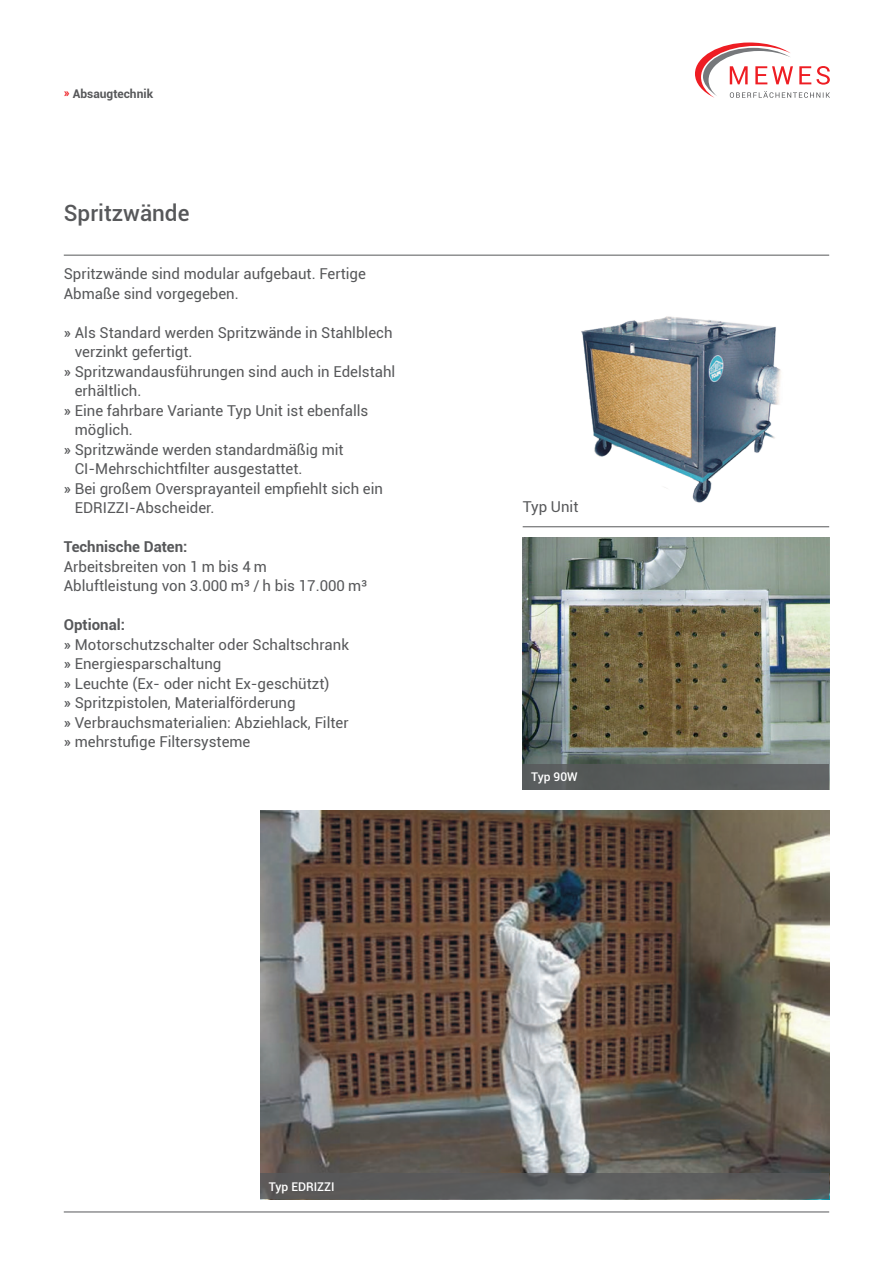
<style>
.page{position:relative;width:893px;height:1263px;background:#fff}
.page>*{position:absolute;margin:0;border:0;box-sizing:border-box;transform-origin:0 0}
.t1{font:500 22.5px "Roboto";color:#57585a}
.t2{font:15px/19.5px "Roboto";color:#57585a}
.t3{font:700 15px "Roboto";color:#57585a}
.t4{font:500 12px "Roboto";color:#fff}
.t5{font:700 12px "Roboto";color:#57585a}
.s1{color:#ee1d23}
.s2{font-weight:500}
.s3{font-weight:700}
</style>
<div class="page">
<svg style="left:695px;top:43px;width:135px;height:55px"></svg>
<hr style="left:64px;top:255px;width:765px;height:1px;background:#57585a">
<hr style="left:64px;top:1212px;width:765px;height:1px;background:#57585a">
<img style="left:581px;top:316px;width:200px;height:187px">
<img style="left:523px;top:537px;width:306px;height:227px">
<img style="left:260px;top:811px;width:569px;height:363px">
<div style="left:523px;top:764px;width:306px;height:25px;background:#57585a"></div>
<div style="left:260px;top:1174px;width:569px;height:25px;background:#57585a"></div>
<hr style="left:523px;top:526px;width:306px;height:1px;background:#57585a">
<p class="t5" style="left:64px;top:85px;width:91px"><span class="s1">»</span> Absaugtechnik</p>
<h1 class="t1" style="left:64px;top:197px;width:127px">Spritzwände</h1>
<p class="t2" style="left:64px;top:263px;width:304px">Spritzwände sind modular aufgebaut. Fertige<br>Abmaße sind vorgegeben.</p>
<p class="t2" style="left:64px;top:322px;width:330px"><span class="s2">»</span> Als Standard werden Spritzwände in Stahlblech</p>
<p class="t2" style="left:75px;top:341px;width:119px">verzinkt gefertigt.</p>
<p class="t2" style="left:64px;top:361px;width:333px"><span class="s2">»</span> Spritzwandausführungen sind auch in Edelstahl</p>
<p class="t2" style="left:75px;top:380px;width:68px">erhältlich.</p>
<p class="t2" style="left:64px;top:400px;width:306px"><span class="s2">»</span> Eine fahrbare Variante Typ Unit ist ebenfalls</p>
<p class="t2" style="left:75px;top:419px;width:60px">möglich.</p>
<p class="t2" style="left:64px;top:439px;width:281px"><span class="s2">»</span> Spritzwände werden standardmäßig mit</p>
<p class="t2" style="left:75px;top:458px;width:229px">CI-Mehrschichtfilter ausgestattet.</p>
<p class="t2" style="left:64px;top:478px;width:321px"><span class="s2">»</span> Bei großem Oversprayanteil empfiehlt sich ein</p>
<p class="t2" style="left:75px;top:497px;width:141px">EDRIZZI-Abscheider.</p>
<p class="t3" style="left:64px;top:536px;width:125px">Technische Daten:</p>
<p class="t2" style="left:64px;top:556px;width:305px">Arbeitsbreiten von 1 m bis 4 m<br>Abluftleistung von 3.000 m³ / h bis 17.000 m³</p>
<p class="t2" style="left:64px;top:614px;width:287px"><span class="s3">Optional:<br></span><span class="s2">»</span> Motorschutzschalter oder Schaltschrank <span class="s2">»</span> Energiesparschaltung<br><span class="s2">»</span> Leuchte (Ex- oder nicht Ex-geschützt)<br><span class="s2">»</span> Spritzpistolen, Materialförderung<br><span class="s2">»</span> Verbrauchsmaterialien: Abziehlack, Filter <span class="s2">»</span> mehrstufige Filtersysteme</p>
<p class="t2" style="left:523px;top:496px;width:57px">Typ Unit</p>
<p class="t4" style="left:531px;top:768px;width:48px">Typ 90W</p>
<p class="t4" style="left:269px;top:1178px;width:67px">Typ EDRIZZI</p>
</div>
